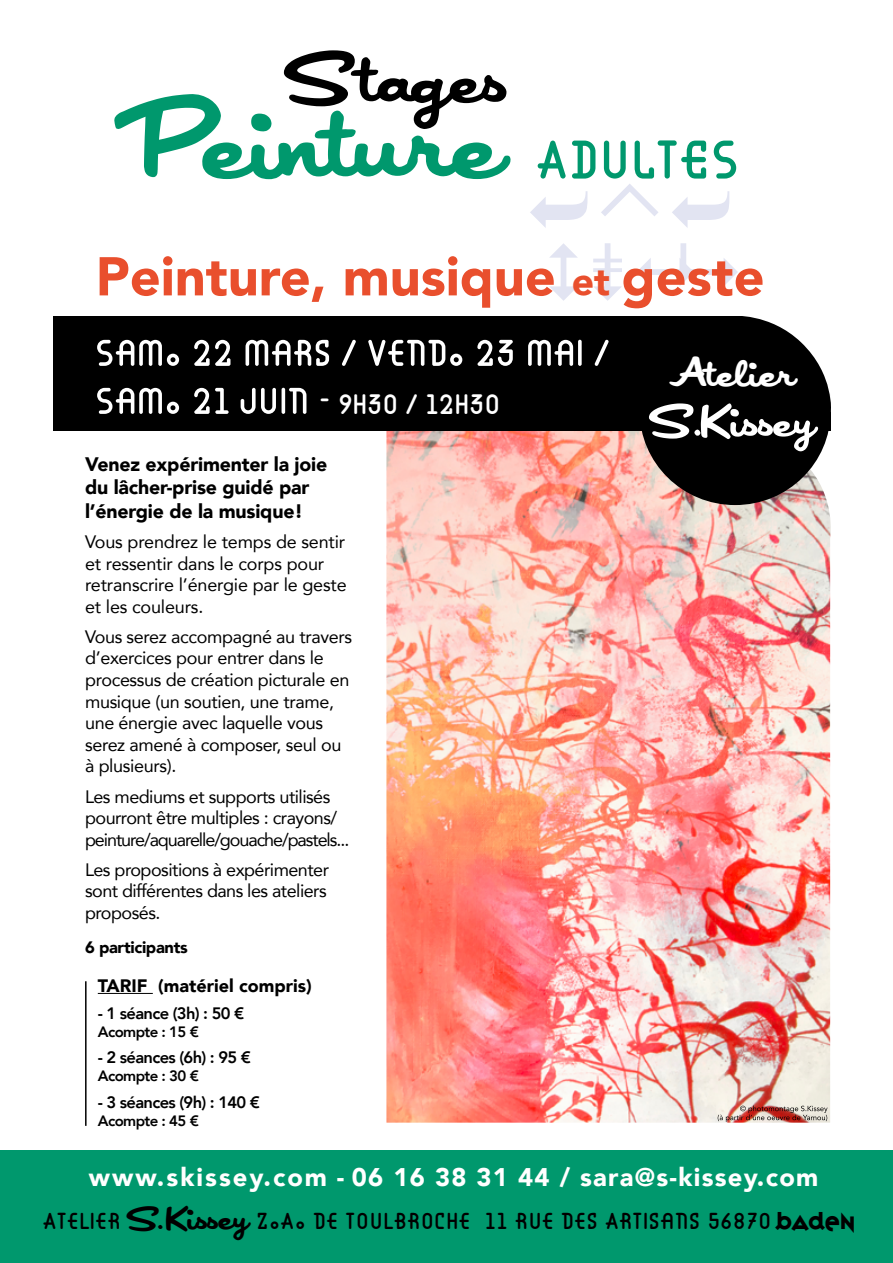
<style>
.page{position:relative;width:893px;height:1263px;background:#fff}
.page>*{position:absolute;margin:0;border:0;box-sizing:border-box;transform-origin:0 0}
.t1{font:123px "Japan";letter-spacing:-.01em;color:#00986d}
.t2{font:82.5px "Japan";letter-spacing:-.01em;color:#000}
.t3{font:81px "BD Viewmaster";letter-spacing:-.04em;color:#00986d}
.t4{font:55.5px "BD Viewmaster";letter-spacing:-.05em;color:#fff}
.t5{font:900 54px "Avenir";color:#e94f2d}
.t6{font:51.9px "Japan";color:#fff}
.t7{font:45.15px "Japan";color:#fff}
.t8{font:42px "BD Viewmaster";letter-spacing:-.05em;color:#fff}
.t9{font:34.5px "BD Viewmaster";letter-spacing:-.03em;color:#000}
.t10{font:900 25.5px "Avenir";letter-spacing:.05em;color:#fff}
.t11{font:900 19.5px/23.4px "Avenir";letter-spacing:-.01em;color:#000}
.t12{font:18px/21.6px "Avenir";letter-spacing:-.02em;color:#000}
.t13{font:900 18px "Avenir";color:#000}
.t14{font:800 16.5px "Avenir";letter-spacing:-.04em;color:#000}
.t15{font:900 16.5px "Avenir";letter-spacing:-.02em;color:#000}
.t16{font:800 15px "Avenir";letter-spacing:-.04em;color:#000}
.s1{font-size:39px}
.s2{font-size:55.5px}
.s3{font-family:"Japan";font-size:37.5px}
.s4{font-family:"Variex OT";font-size:21.45px}
</style>
<div class="page">
<img style="left:386px;top:431px;width:445px;height:692px">
<div style="left:53px;top:316px;width:778px;height:115px;background:#000"></div>
<hr style="left:85px;top:981px;width:2px;height:145px;background:#000">
<hr style="left:98px;top:993px;width:55px;height:1px;background:#000">
<div style="left:0;top:1150px;width:893px;height:113px;background:#00986d"></div>
<div style="left:640px;top:317px;width:191px;height:188px;background:#000;border-radius:50%"></div>
<svg style="left:718px;top:1105px;width:110px;height:17px;background:#bf8e85"></svg>
<svg style="left:743px;top:316px;width:88px;height:96px"></svg>
<h2 class="t2" style="left:285px;top:37px;width:223px">Stages</h2>
<h1 class="t1" style="left:120px;top:81px;width:383px">Peinture</h1>
<h3 class="t3" style="left:534px;top:128px;width:208px">ADULTES</h3>
<h3 class="t5" style="left:96px;top:230px;width:670px">Peinture, musique <span class="s1">et</span> geste</h3>
<h3 class="t4" style="left:94px;top:331px;width:519px">Sam. 22 mars / Vend. 23 mai /</h3>
<h3 class="t8" style="left:94px;top:388px;width:409px"><span class="s2">Sam. 21 juin</span> - 9h30 / 12h30</h3>
<h3 class="t7" style="left:669px;top:351px;width:127px">Atelier</h3>
<h3 class="t6" style="left:650px;top:395px;width:166px">S.Kissey</h3>
<p class="t11" style="left:85px;top:452px;width:244px">Venez expérimenter la joie du lâcher-prise guidé par l’énergie de la musique!</p>
<p class="t12" style="left:85px;top:530px;width:263px">Vous prendrez le temps de sentir et ressentir dans le corps pour retranscrire l’énergie par le geste et les couleurs.</p>
<p class="t12" style="left:85px;top:625px;width:269px">Vous serez accompagné au travers d’exercices pour entrer dans le processus de création picturale en musique (un soutien, une trame, une énergie avec laquelle vous serez amené à composer, seul ou à plusieurs).</p>
<p class="t12" style="left:85px;top:785px;width:266px">Les mediums et supports utilisés pourront être multiples : crayons/ peinture/aquarelle/gouache/pastels...</p>
<p class="t12" style="left:85px;top:858px;width:245px">Les propositions à expérimenter sont différentes dans les ateliers proposés.</p>
<p class="t15" style="left:85px;top:933px;width:104px">6 participants</p>
<p class="t13" style="left:98px;top:970px;width:215px">TARIF (matériel compris)</p>
<p class="t14" style="left:98px;top:1000px;width:148px">- 1 séance (3h) : 50 €</p>
<p class="t16" style="left:98px;top:1020px;width:103px">Acompte : 15 €</p>
<p class="t14" style="left:98px;top:1044px;width:155px">- 2 séances (6h) : 95 €</p>
<p class="t16" style="left:98px;top:1064px;width:103px">Acompte : 30 €</p>
<p class="t14" style="left:98px;top:1089px;width:164px">- 3 séances (9h) : 140 €</p>
<p class="t16" style="left:98px;top:1109px;width:103px">Acompte : 45 €</p>
<h3 class="t10" style="left:89px;top:1155px;width:731px">www.skissey.com - 06 16 38 31 44 / sara@s-kissey.com</h3>
<h3 class="t9" style="left:42px;top:1208px;width:815px">Atelier <span class="s3">S.Kissey</span> Z.A. de Toulbroche 11 rue des Artisans 56870 <span class="s4">BADEN</span></h3>
</div>
